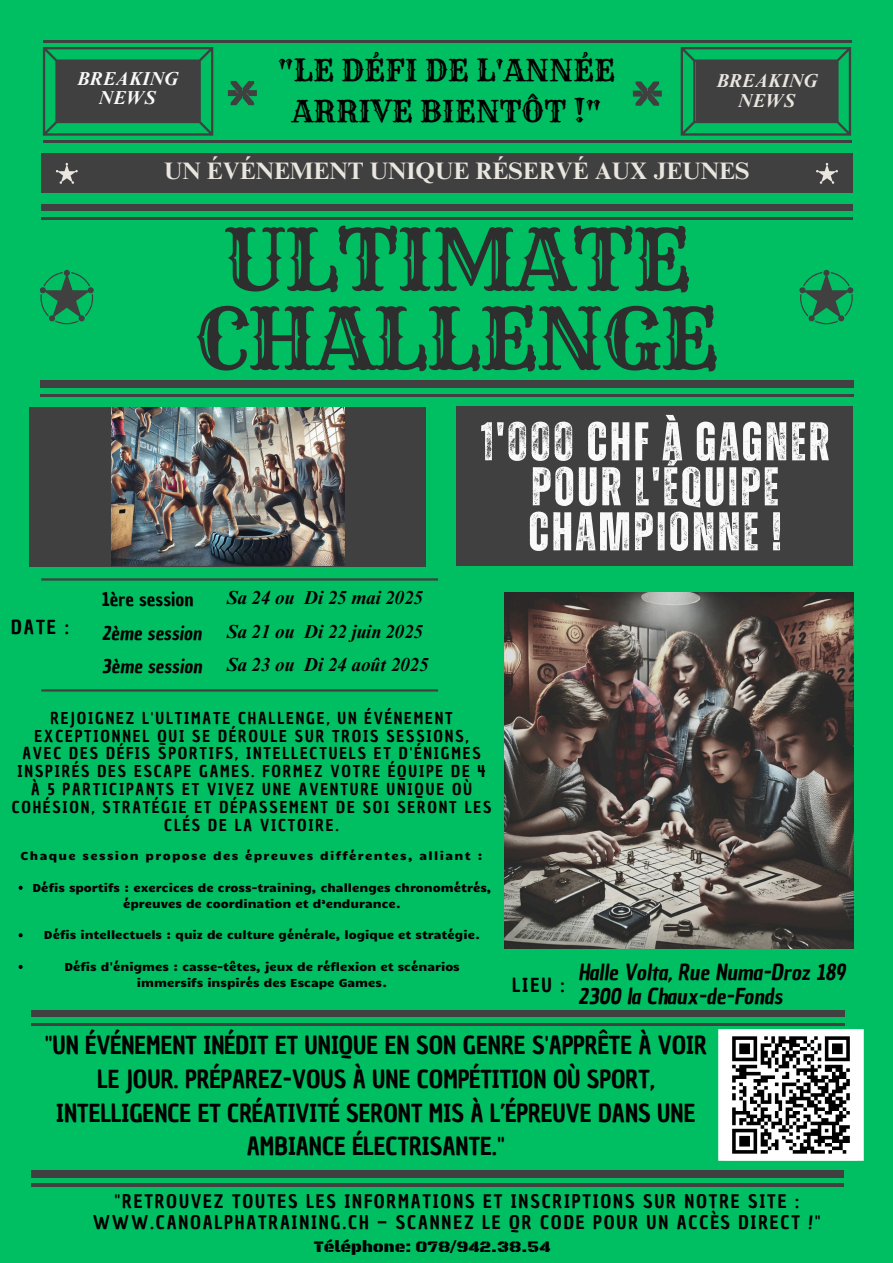
<style>
.page{position:relative;width:893px;height:1263px;background:#00bf63}
.page>*{position:absolute;margin:0;border:0;box-sizing:border-box;transform-origin:0 0}
.t1{font:83.4px/79px "Rye";letter-spacing:-.02em;color:#2e2e2e;text-align:center}
.t2{font:700 54.45px/45px "Zuume Rough";letter-spacing:.05em;color:#faf9fa;text-align:center}
.t3{font:29.62px/41.1px "Rye";color:#000;text-align:center}
.t4{font:24.22px/33.8px "Chau Philomene One";color:#000;text-align:center}
.t5{font:700 23.85px "Times NRMT Pro";color:#e9e5df}
.t6{font:italic 21.45px/24.2px "Chau Philomene One";color:#000}
.t7{font:italic 700 18.9px "Times NRMT Pro";color:#000}
.t8{font:italic 18.9px "Chau Philomene One";color:#000}
.t9{font:18.9px "Chau Philomene One";color:#000}
.t10{font:italic 700 18.75px/19.1px "Times NRMT Pro";color:#faf9fa;text-align:center}
.t11{font:italic 700 18.75px/19.1px "Times NRMT Pro";color:#e9e5df;text-align:center}
.t12{font:18.23px/20.5px "Chau Philomene One";letter-spacing:.1em;color:#000;text-align:center}
.t13{font:16.42px "Black Ops One";color:#000}
.t14{font:15.98px/17.9px "Chau Philomene One";letter-spacing:.115em;color:#000;text-align:center}
.t15{font:11.62px/15.8px "Candal";color:#000;text-align:center}
.t16{font:11.62px "Candal";letter-spacing:.115em;color:#000}
</style>
<div class="page">
<div style="left:41px;top:204px;width:811px;height:7px;background:#404040"></div>
<hr style="left:41px;top:217px;width:811px;height:3px;background:#404040">
<svg style="left:43px;top:47px;width:170px;height:89px"></svg>
<svg style="left:680px;top:47px;width:171px;height:89px"></svg>
<hr style="left:43px;top:40px;width:808px;height:2px;background:#404040">
<hr style="left:43px;top:140px;width:808px;height:2px;background:#404040">
<div style="left:56px;top:61px;width:142px;height:61px;background:#404040"></div>
<div style="left:696px;top:61px;width:142px;height:61px;background:#404040"></div>
<svg style="left:228px;top:81px;width:29px;height:24px"></svg>
<div style="left:41px;top:381px;width:812px;height:7px;background:#404040"></div>
<hr style="left:41px;top:394px;width:812px;height:2px;background:#404040">
<div style="left:32px;top:1010px;width:812px;height:7px;background:#404040"></div>
<hr style="left:32px;top:1023px;width:812px;height:3px;background:#404040">
<div style="left:31px;top:1170px;width:813px;height:7px;background:#404040"></div>
<hr style="left:31px;top:1183px;width:813px;height:3px;background:#404040">
<div style="left:30px;top:408px;width:396px;height:159px;background:#404040"></div>
<div style="left:457px;top:406px;width:396px;height:159px;background:#404040"></div>
<hr style="left:41px;top:578px;width:397px;height:3px;background:#404040">
<hr style="left:41px;top:689px;width:397px;height:2px;background:#404040">
<img style="left:504px;top:592px;width:349px;height:356px">
<div style="left:41px;top:154px;width:811px;height:39px;background:#404040"></div>
<svg style="left:40px;top:270px;width:54px;height:54px"></svg>
<svg style="left:799px;top:270px;width:54px;height:54px"></svg>
<svg style="left:56px;top:163px;width:22px;height:21px"></svg>
<svg style="left:816px;top:163px;width:22px;height:21px"></svg>
<img style="left:112px;top:408px;width:232px;height:158px">
<svg style="left:633px;top:81px;width:29px;height:25px"></svg>
<svg style="left:19px;top:886px;width:4px;height:4px"></svg>
<svg style="left:19px;top:933px;width:4px;height:4px"></svg>
<svg style="left:19px;top:965px;width:4px;height:4px"></svg>
<img style="left:718px;top:1029px;width:146px;height:132px">
<p class="t3" style="left:278px;top:50px;width:338px">"LE DÉFI DE L'ANNÉE<br>ARRIVE BIENTÔT !"</p>
<p class="t10" style="left:77px;top:72px;width:102px">BREAKING<br>NEWS</p>
<h4 class="t11" style="left:716px;top:74px;width:102px">BREAKING<br>NEWS</h4>
<p class="t5" style="left:164px;top:162px;width:587px">UN ÉVÉNEMENT UNIQUE RÉSERVÉ AUX JEUNES</p>
<p class="t1" style="left:195px;top:221px;width:525px">ULTIMATE<br>CHALLENGE</p>
<p class="t9" style="left:11px;top:614px;width:59px">DATE :</p>
<h3 class="t9" style="left:102px;top:587px;width:93px">1ère session</h3>
<h1 class="t8" style="left:102px;top:620px;width:101px">2ème session</h1>
<p class="t8" style="left:102px;top:653px;width:101px">3ème session</p>
<p class="t7" style="left:226px;top:590px;width:199px">Sa 24 ou Di 25 mai 2025</p>
<p class="t7" style="left:226px;top:625px;width:199px">Sa 21 ou Di 22 juin 2025</p>
<p class="t7" style="left:226px;top:657px;width:204px">Sa 23 ou Di 24 août 2025</p>
<p class="t2" style="left:480px;top:421px;width:350px">1'000 CHF À GAGNER<br>POUR L'ÉQUIPE<br>CHAMPIONNE !</p>
<p class="t14" style="left:12px;top:709px;width:481px">REJOIGNEZ L'ULTIMATE CHALLENGE, UN ÉVÉNEMENT EXCEPTIONNEL QUI SE DÉROULE SUR TROIS SESSIONS,<br>AVEC DES DÉFIS SPORTIFS, INTELLECTUELS ET D'ÉNIGMES INSPIRÉS DES ESCAPE GAMES. FORMEZ VOTRE ÉQUIPE DE 4<br>À 5 PARTICIPANTS ET VIVEZ UNE AVENTURE UNIQUE OÙ COHÉSION, STRATÉGIE ET DÉPASSEMENT DE SOI SERONT LES CLÉS DE LA VICTOIRE.</p>
<p class="t16" style="left:20px;top:847px;width:464px">Chaque session propose des épreuves différentes, alliant :</p>
<p class="t15" style="left:33px;top:879px;width:460px">Défis sportifs : exercices de cross-training, challenges chronométrés, épreuves de coordination et d’endurance.</p>
<p class="t15" style="left:44px;top:926px;width:438px">Défis intellectuels : quiz de culture générale, logique et stratégie.</p>
<p class="t15" style="left:64px;top:958px;width:397px">Défis d'énigmes : casse-têtes, jeux de réflexion et scénarios immersifs inspirés des Escape Games.</p>
<p class="t9" style="left:512px;top:972px;width:54px">LIEU :</p>
<p class="t6" style="left:578px;top:960px;width:269px">Halle Volta, Rue Numa-Droz 189<br>2300 la Chaux-de-Fonds</p>
<p class="t4" style="left:45px;top:1028px;width:664px">"UN ÉVÉNEMENT INÉDIT ET UNIQUE EN SON GENRE S'APPRÊTE À VOIR LE JOUR. PRÉPAREZ-VOUS À UNE COMPÉTITION OÙ SPORT, INTELLIGENCE ET CRÉATIVITÉ SERONT MIS À L’ÉPREUVE DANS UNE AMBIANCE ÉLECTRISANTE."</p>
<h2 class="t12" style="left:93px;top:1192px;width:729px">"RETROUVEZ TOUTES LES INFORMATIONS ET INSCRIPTIONS SUR NOTRE SITE :<br>WWW.CANOALPHATRAINING.CH – SCANNEZ LE QR CODE POUR UN ACCÈS DIRECT !"</h2>
<p class="t13" style="left:314px;top:1237px;width:238px">Téléphone: 078/942.38.54</p>
</div>
